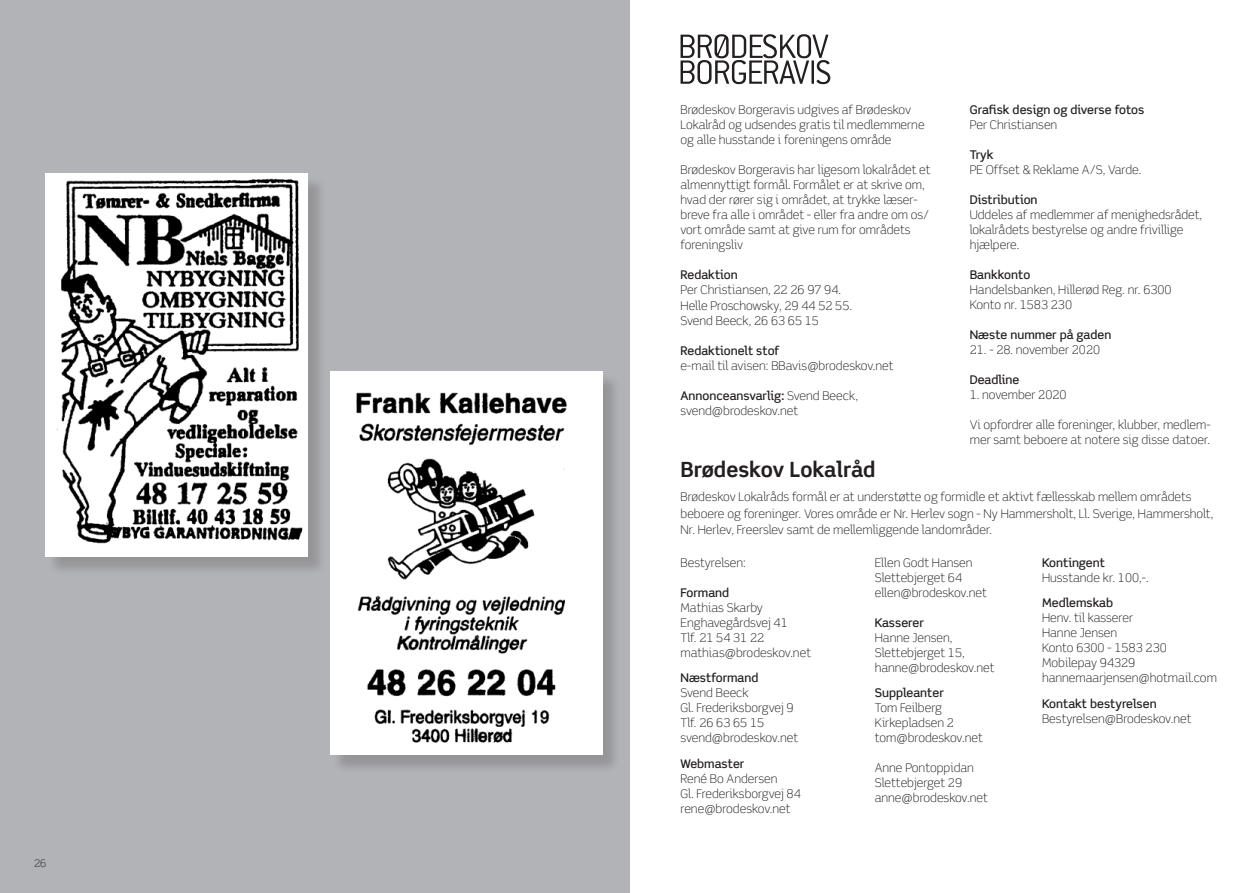
<style>
.page{position:relative;width:1259px;height:893px;background:#fff}
.page>*{position:absolute;margin:0;border:0;box-sizing:border-box;transform-origin:0 0}
.Brød{font:700 21px "Scene Alt";color:#231f20}
.Brød-2{font:300 12px/15px "Scene Alt";color:#231f20}
.Brød-3{font:500 12px "Scene Alt";color:#231f20}
.Billedtekst{font:300 12px "Scene Alt";color:#231f20}
.Billedtekst-2{font:500 12px "Scene Alt";color:#231f20}
.t1{font:300 10.5px "Scene Alt";color:#231f20}
.s1{font-weight:500}
</style>
<div class="page">
<svg style="left:680px;top:34px;width:150px;height:50px"></svg>
<div style="left:0;top:0;width:629px;height:893px;background:#b2b3b7"></div>
<div style="left:48px;top:176px;width:279px;height:400px;background:#231f20;opacity:.2"></div>
<div style="left:45px;top:174px;width:263px;height:383px;background:#fff"></div>
<svg style="left:57px;top:178px;width:246px;height:366px"></svg>
<div style="left:332px;top:373px;width:289px;height:401px;background:#231f20;opacity:.2"></div>
<div style="left:330px;top:371px;width:272px;height:383px;background:#fff"></div>
<img style="left:356px;top:392px;width:211px;height:351px">
<p class="t1" style="left:34px;top:857px;width:14px">26</p>
<p class="Brød-2" style="left:680px;top:102px;width:246px">Brødeskov Borgeravis udgives af Brødeskov<br>Lokalråd og udsendes gratis til medlemmerne og alle husstande i foreningens område</p>
<p class="Brød-2" style="left:680px;top:162px;width:251px">Brødeskov Borgeravis har ligesom lokalrådet et almennyttigt formål. Formålet er at skrive om, hvad der rører sig i området, at trykke læser&shy;breve fra alle i området - eller fra andre om os/ vort område samt at give rum for områdets foreningsliv</p>
<p class="Brød-3" style="left:680px;top:267px;width:59px">Redaktion</p>
<p class="Brød-2" style="left:680px;top:282px;width:162px">Per Christiansen, 22 26 97 94.</p>
<p class="Brød-2" style="left:680px;top:298px;width:173px">Helle Proschowsky, 29 44 52 55.</p>
<p class="Brød-2" style="left:680px;top:313px;width:140px">Svend Beeck, 26 63 65 15</p>
<p class="Brød-3" style="left:680px;top:343px;width:100px">Redaktionelt stof</p>
<p class="Brød-2" style="left:680px;top:358px;width:215px">e-mail til avisen: BBavis@brodeskov.net</p>
<p class="Brød-2" style="left:680px;top:388px;width:179px"><span class="s1">Annonceansvarlig:</span> Svend Beeck, svend@brodeskov.net</p>
<p class="Brød-3" style="left:969px;top:102px;width:176px">Grafisk design og diverse fotos</p>
<p class="Brød-2" style="left:969px;top:117px;width:89px">Per Christiansen</p>
<p class="Brød-3" style="left:969px;top:147px;width:25px">Tryk</p>
<p class="Brød-2" style="left:969px;top:162px;width:173px">PE Offset &amp; Reklame A/S, Varde.</p>
<p class="Brød-3" style="left:969px;top:192px;width:69px">Distribution</p>
<p class="Brød-2" style="left:969px;top:207px;width:234px">Uddeles af medlemmer af menighedsrådet, lokalrådets bestyrelse og andre frivillige hjælpere.</p>
<p class="Brød-3" style="left:969px;top:267px;width:62px">Bankkonto</p>
<p class="Brød-2" style="left:969px;top:282px;width:203px">Handelsbanken, Hillerød Reg. nr. 6300</p>
<p class="Brød-2" style="left:969px;top:297px;width:104px">Konto nr. 1583 230</p>
<p class="Brød-3" style="left:969px;top:327px;width:143px">Næste nummer på gaden</p>
<p class="Brød-2" style="left:969px;top:342px;width:132px">21. - 28. november 2020</p>
<p class="Brød-3" style="left:969px;top:372px;width:51px">Deadline</p>
<p class="Brød-2" style="left:969px;top:387px;width:98px">1. november 2020</p>
<p class="Brød-2" style="left:969px;top:417px;width:242px">Vi opfordrer alle foreninger, klubber, medlem&shy;mer samt beboere at notere sig disse datoer.</p>
<p class="Brød" style="left:680px;top:457px;width:197px">Brødeskov Lokalråd</p>
<p class="Brød-2" style="left:680px;top:489px;width:534px;line-height:16.5px">Brødeskov Lokalråds formål er at understøtte og formidle et aktivt fællesskab mellem områdets beboere og foreninger. Vores område er Nr. Herlev sogn - Ny Hammersholt, Ll. Sverige, Hammersholt,<br>Nr. Herlev, Freerslev samt de mellemliggende landområder.</p>
<p class="Brød-2" style="left:680px;top:555px;width:67px">Bestyrelsen:</p>
<p class="Billedtekst-2" style="left:680px;top:585px;width:50px">Formand</p>
<p class="Brød-2" style="left:680px;top:600px;width:84px">Mathias Skarby</p>
<p class="Brød-2" style="left:680px;top:615px;width:109px">Enghavegårdsvej 41</p>
<p class="Billedtekst" style="left:680px;top:630px;width:85px">Tlf. 21 54 31 22</p>
<p class="Billedtekst" style="left:680px;top:645px;width:132px">mathias@brodeskov.net</p>
<p class="Brød-3" style="left:680px;top:670px;width:79px">Næstformand</p>
<p class="Brød-2" style="left:680px;top:685px;width:70px">Svend Beeck</p>
<p class="Brød-2" style="left:680px;top:700px;width:115px">Gl. Frederiksborgvej 9</p>
<p class="Brød-2" style="left:680px;top:715px;width:85px">Tlf. 26 63 65 15</p>
<p class="Billedtekst" style="left:680px;top:730px;width:119px">svend@brodeskov.net</p>
<p class="Billedtekst-2" style="left:680px;top:756px;width:65px">Webmaster</p>
<p class="Billedtekst" style="left:680px;top:771px;width:99px">René Bo Andersen</p>
<p class="Billedtekst" style="left:680px;top:786px;width:122px">Gl. Frederiksborgvej 84</p>
<p class="Brød-2" style="left:680px;top:801px;width:112px">rene@brodeskov.net</p>
<p class="Brød-2" style="left:874px;top:555px;width:99px">Ellen Godt Hansen</p>
<p class="Brød-2" style="left:874px;top:570px;width:89px">Slettebjerget 64</p>
<p class="Billedtekst" style="left:874px;top:585px;width:113px">ellen@brodeskov.net</p>
<p class="Brød-3" style="left:874px;top:615px;width:51px">Kasserer</p>
<p class="Brød-2" style="left:874px;top:630px;width:91px">Hanne Jensen,<br>Slettebjerget 15,</p>
<p class="Brød-2" style="left:874px;top:660px;width:121px">hanne@brodeskov.net</p>
<p class="Brød-3" style="left:874px;top:685px;width:70px">Suppleanter</p>
<p class="Brød-2" style="left:874px;top:700px;width:69px">Tom Feilberg</p>
<p class="Brød-2" style="left:874px;top:715px;width:81px">Kirkepladsen 2</p>
<p class="Brød-2" style="left:874px;top:730px;width:109px">tom@brodeskov.net</p>
<p class="Brød-2" style="left:874px;top:760px;width:101px">Anne Pontoppidan</p>
<p class="Brød-2" style="left:874px;top:775px;width:89px">Slettebjerget 29</p>
<p class="Brød-2" style="left:874px;top:790px;width:115px">anne@brodeskov.net</p>
<p class="Brød-3" style="left:1042px;top:555px;width:64px">Kontingent</p>
<p class="Brød-2" style="left:1042px;top:570px;width:108px">Husstande kr. 100,-.</p>
<p class="Brød-3" style="left:1042px;top:595px;width:72px">Medlemskab</p>
<p class="Brød-2" style="left:1042px;top:610px;width:92px">Henv. til kasserer</p>
<p class="Brød-2" style="left:1042px;top:625px;width:77px">Hanne Jensen</p>
<p class="Brød-2" style="left:1042px;top:640px;width:126px">Konto 6300 - 1583 230</p>
<p class="Brød-2" style="left:1042px;top:655px;width:95px">Mobilepay 94329</p>
<p class="Brød-2" style="left:1042px;top:670px;width:176px">hannemaarjensen@hotmail.com</p>
<p class="Brød-3" style="left:1042px;top:696px;width:116px">Kontakt bestyrelsen</p>
<p class="Brød-2" style="left:1042px;top:711px;width:151px">Bestyrelsen@Brodeskov.net</p>
</div>
